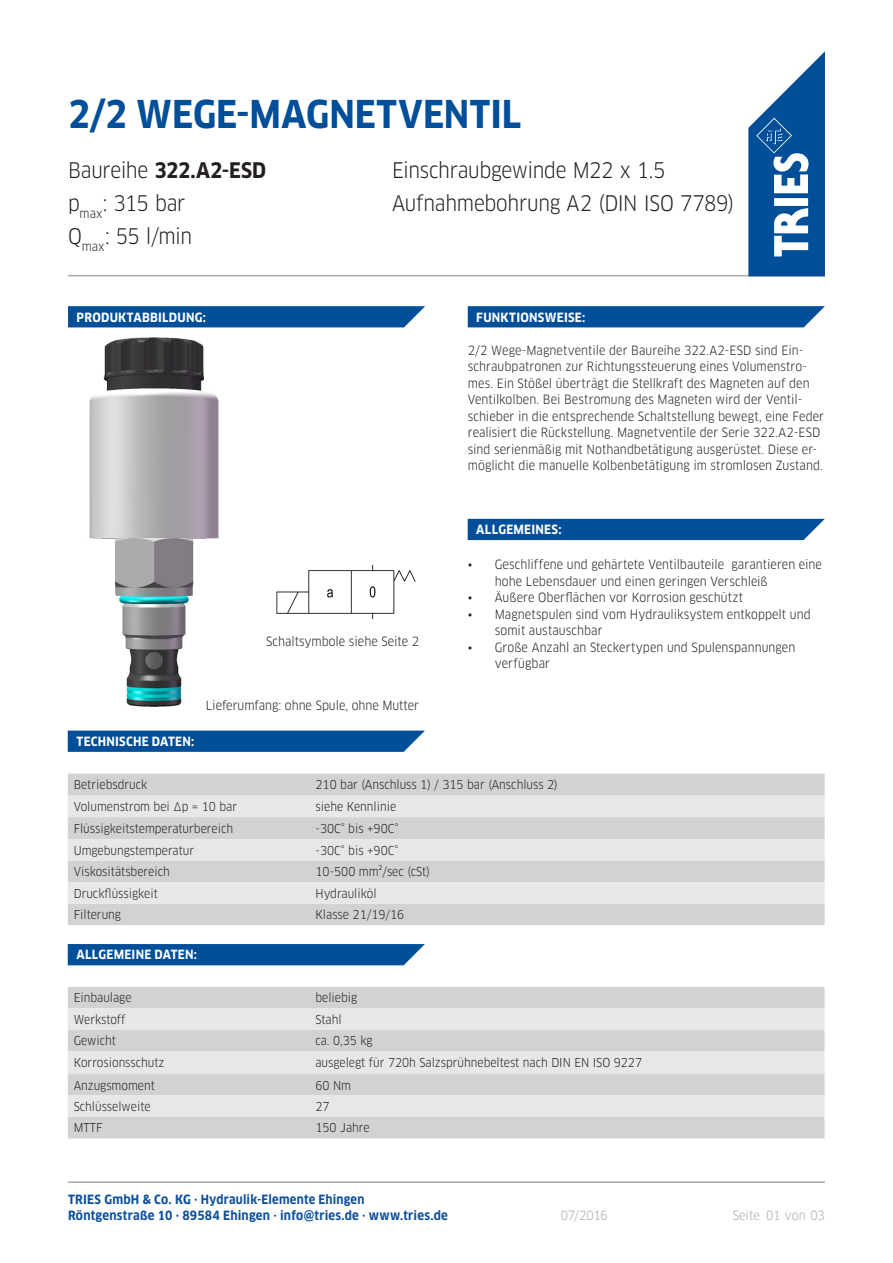
<style>
.page{position:relative;width:893px;height:1263px;background:#fff}
.page>*{position:absolute;margin:0;border:0;box-sizing:border-box;transform-origin:0 0}
.t1{font:700 37.5px "Clan OT Narr";letter-spacing:.005em;color:#014e99}
.t2{font:21px "Clan OT Narr";letter-spacing:-.015em;color:#231f20}
.t3{font:700 21px "Clan OT Narr";letter-spacing:-.005em;color:#231f20}
.t4{font:12.45px/16.5px "Clan OT Narr";letter-spacing:.005em;color:#231f20}
.t5{font:700 12.45px/16.5px "Clan OT Narr";letter-spacing:.02em;color:#0e519b}
.t6{font:700 12.45px "Clan OT Narr";letter-spacing:.02em;color:#fff}
.t7{font:12.45px "Clan OT Narr";letter-spacing:-.005em;color:#a8a9ad}
.t8{font:12px "Clan OT Narr";color:#231f20}
.s1{font-weight:400}
</style>
<div class="page">
<hr style="left:68px;top:275px;width:757px;height:1px;background:#a8a9ad">
<svg style="left:748px;top:51px;width:77px;height:225px"></svg>
<hr style="left:68px;top:1181px;width:757px;height:2px;background:#a8a9ad">
<svg style="left:68px;top:731px;width:357px;height:21px;background:#0a549c"></svg>
<svg style="left:68px;top:306px;width:357px;height:21px;background:#0a549c"></svg>
<svg style="left:468px;top:306px;width:357px;height:21px;background:#0a549c"></svg>
<div style="left:68px;top:774px;width:757px;height:151px;background:#d1d2d4"></div>
<svg style="left:68px;top:796px;width:757px;height:108px;background:#dddee0"></svg>
<img style="left:276px;top:564px;width:140px;height:56px">
<div style="left:68px;top:987px;width:756px;height:151px;background:#d1d2d4"></div>
<svg style="left:68px;top:1008px;width:756px;height:109px;background:#dedee0"></svg>
<svg style="left:68px;top:944px;width:357px;height:21px;background:#09539c"></svg>
<div style="left:468px;top:519px;width:357px;height:21px;background:#014e99"></div>
<img style="left:89px;top:337px;width:130px;height:370px">
<p class="t1" style="left:68px;top:92px;width:454px">2/2 WEGE-MAGNETVENTIL</p>
<p class="t3" style="left:68px;top:158px;width:199px"><span class="s1">Baureihe</span> 322.A2-ESD</p>
<p class="t2" style="left:392px;top:158px;width:275px">Einschraubgewinde M22 x 1.5</p>
<p class="t2" style="left:68px;top:191px;width:119px">p<sub>max</sub>: 315 bar</p>
<p class="t2" style="left:392px;top:191px;width:344px">Aufnahmebohrung A2 (DIN ISO 7789)</p>
<p class="t2" style="left:68px;top:224px;width:126px">Q<sub>max</sub>: 55 l/min</p>
<p class="t6" style="left:77px;top:310px;width:131px">PRODUKTABBILDUNG:</p>
<p class="t4" style="left:266px;top:633px;width:155px">Schaltsymbole siehe Seite 2</p>
<p class="t6" style="left:77px;top:734px;width:119px">TECHNISCHE DATEN:</p>
<p class="t4" style="left:206px;top:697px;width:215px">Lieferumfang: ohne Spule, ohne Mutter</p>
<p class="t6" style="left:476px;top:310px;width:110px">FUNKTIONSWEISE:</p>
<p class="t4" style="left:468px;top:342px;width:358px">2/2 Wege-Magnetventile der Baureihe 322.A2-ESD sind Ein&shy;schraubpatronen zur Richtungssteuerung eines Volumenstro&shy;mes. Ein Stößel überträgt die Stellkraft des Magneten auf den Ventilkolben. Bei Bestromung des Magneten wird der Ventil&shy;schieber in die entsprechende Schaltstellung bewegt, eine Feder realisiert die Rückstellung. Magnetventile der Serie 322.A2-ESD sind serienmäßig mit Nothandbetätigung ausgerüstet. Diese er&shy;möglicht die manuelle Kolbenbetätigung im stromlosen Zustand.</p>
<p class="t6" style="left:476px;top:523px;width:87px">ALLGEMEINES:</p>
<p class="t4" style="left:495px;top:556px;width:329px;text-indent:-27px">• Geschliffene und gehärtete Ventilbauteile garantieren eine hohe Lebensdauer und einen geringen Verschleiß</p>
<p class="t4" style="left:468px;top:589px;width:277px">• Äußere Oberflächen vor Korrosion geschützt</p>
<p class="t4" style="left:495px;top:606px;width:318px;text-indent:-27px">• Magnetspulen sind vom Hydrauliksystem entkoppelt und somit austauschbar</p>
<p class="t4" style="left:495px;top:639px;width:302px;text-indent:-27px">• Große Anzahl an Steckertypen und Spulenspannungen verfügbar</p>
<p class="t8" style="left:74px;top:777px;width:75px">Betriebsdruck</p>
<p class="t8" style="left:316px;top:777px;width:244px">210 bar (Anschluss 1) / 315 bar (Anschluss 2)</p>
<p class="t8" style="left:74px;top:799px;width:165px">Volumenstrom bei Δp = 10 bar</p>
<p class="t8" style="left:316px;top:799px;width:82px">siehe Kennlinie</p>
<p class="t8" style="left:74px;top:821px;width:161px">Flüssigkeitstemperaturbereich</p>
<p class="t8" style="left:316px;top:821px;width:84px">-30C° bis +90C°</p>
<p class="t8" style="left:74px;top:843px;width:122px">Umgebungstemperatur</p>
<p class="t8" style="left:316px;top:843px;width:84px">-30C° bis +90C°</p>
<p class="t8" style="left:74px;top:865px;width:98px">Viskositätsbereich</p>
<p class="t8" style="left:316px;top:865px;width:116px">10-500 mm²/sec (cSt)</p>
<p class="t8" style="left:74px;top:886px;width:86px">Druckflüssigkeit</p>
<p class="t8" style="left:316px;top:886px;width:63px">Hydrauliköl</p>
<p class="t8" style="left:74px;top:907px;width:49px">Filterung</p>
<p class="t8" style="left:316px;top:907px;width:90px">Klasse 21/19/16</p>
<p class="t6" style="left:76px;top:947px;width:122px">ALLGEMEINE DATEN:</p>
<p class="t8" style="left:74px;top:991px;width:59px">Einbaulage</p>
<p class="t8" style="left:315px;top:991px;width:43px">beliebig</p>
<p class="t8" style="left:74px;top:1012px;width:53px">Werkstoff</p>
<p class="t8" style="left:315px;top:1012px;width:28px">Stahl</p>
<p class="t8" style="left:74px;top:1034px;width:44px">Gewicht</p>
<p class="t8" style="left:315px;top:1034px;width:59px">ca. 0,35 kg</p>
<p class="t8" style="left:74px;top:1055px;width:92px">Korrosionsschutz</p>
<p class="t8" style="left:315px;top:1055px;width:328px">ausgelegt für 720h Salzsprühnebeltest nach DIN EN ISO 9227</p>
<p class="t8" style="left:74px;top:1078px;width:83px">Anzugsmoment</p>
<p class="t8" style="left:315px;top:1078px;width:37px">60 Nm</p>
<p class="t8" style="left:74px;top:1099px;width:78px">Schlüsselweite</p>
<p class="t8" style="left:315px;top:1099px;width:16px">27</p>
<p class="t8" style="left:74px;top:1121px;width:30px">MTTF</p>
<p class="t8" style="left:315px;top:1121px;width:56px">150 Jahre</p>
<p class="t5" style="left:68px;top:1191px;width:381px">TRIES GmbH &amp; Co. KG · Hydraulik-Elemente Ehingen<br>Röntgenstraße 10 · 89584 Ehingen · info@tries.de · www.tries.de</p>
<p class="t7" style="left:561px;top:1208px;width:49px">07/2016</p>
<p class="t7" style="left:733px;top:1208px;width:94px">Seite 01 von 03</p>
</div>
